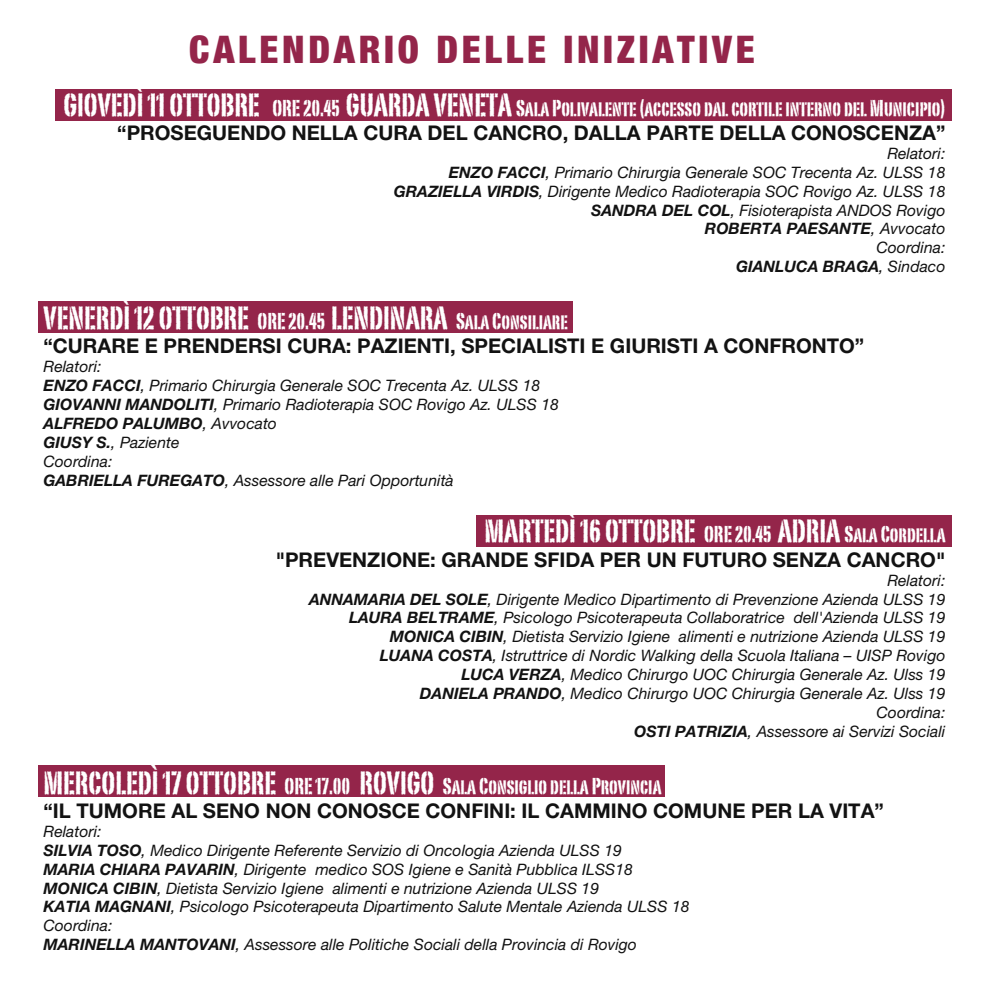
<style>
.page{position:relative;width:989px;height:989px;background:#fff}
.page>*{position:absolute;margin:0;border:0;box-sizing:border-box;transform-origin:0 0}
.t1{font:900 condensed 37.8px "Helvetica Neue";letter-spacing:.1em;color:#94254a}
.t2{font:31.5px "Portago ITCTT";color:#fff}
.t3{font:22.5px "Portago ITCTT";color:#fff}
.t4{font:700 20.25px "Helvetica Neue";color:#121212}
.t5{font:italic 15.75px/18.9px "Helvetica Neue";color:#121212;text-align:right}
.s1{font-size:31.5px}
.s2{font-weight:700}
.s3{font-size:22.5px}
</style>
<div class="page">
<div style="left:55px;top:89px;width:896px;height:32px;background:#94254a"></div>
<div style="left:476px;top:515px;width:475px;height:31px;background:#94254a"></div>
<div style="left:38px;top:301px;width:535px;height:32px;background:#94254a"></div>
<div style="left:38px;top:765px;width:627px;height:31px;background:#94254a"></div>
<h1 class="t1" style="left:189px;top:26px;width:567px">CALENDARIO DELLE INIZIATIVE</h1>
<h3 class="t3" style="left:63px;top:93px;width:883px"><span class="s1">GIOVEDÌ 11 OTTOBRE</span> ORE 20.45 <span class="s1">GUARDA VENETA</span> Sala Polivalente (accesso dal cortile interno del Municipio)</h3>
<p class="t4" style="left:117px;top:120px;width:829px">“PROSEGUENDO NELLA CURA DEL CANCRO, DALLA PARTE DELLA CONOSCENZA”</p>
<p class="t5" style="left:394px;top:143px;width:553px">Relatori:<br><span class="s2">ENZO FACCI</span>, Primario Chirurgia Generale SOC Trecenta Az. ULSS 18<br><span class="s2">GRAZIELLA VIRDIS</span>, Dirigente Medico Radioterapia SOC Rovigo Az. ULSS 18<br><span class="s2">SANDRA DEL COL</span>, Fisioterapista ANDOS Rovigo<br><span class="s2">ROBERTA PAESANTE</span>, Avvocato<br>Coordina:<br><span class="s2">GIANLUCA BRAGA</span>, Sindaco</p>
<h2 class="t2" style="left:44px;top:298px;width:526px">VENERDÌ 12 OTTOBRE <span class="s3">ORE 20.45</span> LENDINARA <span class="s3">Sala Consiliare</span></h2>
<p class="t4" style="left:44px;top:333px;width:822px">“CURARE E PRENDERSI CURA: PAZIENTI, SPECIALISTI E GIURISTI A CONFRONTO”</p>
<p class="t5" style="left:44px;top:357px;width:517px;text-align:left">Relatori:<br><span class="s2">ENZO FACCI</span>, Primario Chirurgia Generale SOC Trecenta Az. ULSS 18<br><span class="s2">GIOVANNI MANDOLITI</span>, Primario Radioterapia SOC Rovigo Az. ULSS 18<br><span class="s2">ALFREDO PALUMBO</span>, Avvocato<br><span class="s2">GIUSY S.</span>, Paziente<br>Coordina:<br><span class="s2">GABRIELLA FUREGATO</span>, Assessore alle Pari Opportunità</p>
<h2 class="t2" style="left:484px;top:511px;width:462px">MARTEDÌ 16 OTTOBRE <span class="s3">ORE 20.45</span> ADRIA <span class="s3">Sala Cordella</span></h2>
<p class="t4" style="left:276px;top:547px;width:671px">"PREVENZIONE: GRANDE SFIDA PER UN FUTURO SENZA CANCRO"</p>
<p class="t5" style="left:309px;top:570px;width:638px">Relatori:<br><span class="s2">ANNAMARIA DEL SOLE</span>, Dirigente Medico Dipartimento di Prevenzione Azienda ULSS 19<br><span class="s2">LAURA BELTRAME</span>, Psicologo Psicoterapeuta Collaboratrice dell'Azienda ULSS 19<br><span class="s2">MONICA CIBIN</span>, Dietista Servizio Igiene alimenti e nutrizione Azienda ULSS 19<br><span class="s2">LUANA COSTA</span>, Istruttrice di Nordic Walking della Scuola Italiana – UISP Rovigo<br><span class="s2">LUCA VERZA</span>, Medico Chirurgo UOC Chirurgia Generale Az. Ulss 19<br><span class="s2">DANIELA PRANDO</span>, Medico Chirurgo UOC Chirurgia Generale Az. Ulss 19<br>Coordina:<br><span class="s2">OSTI PATRIZIA</span>, Assessore ai Servizi Sociali</p>
<h3 class="t3" style="left:44px;top:771px;width:619px"><span class="s1">MERCOLEDÌ 17 OTTOBRE</span> ORE 17.00 <span class="s1">ROVIGO</span> Sala Consiglio della Provincia</h3>
<p class="t4" style="left:44px;top:798px;width:842px">“IL TUMORE AL SENO NON CONOSCE CONFINI: IL CAMMINO COMUNE PER LA VITA”</p>
<p class="t5" style="left:44px;top:821px;width:647px;text-align:left">Relatori:<br><span class="s2">SILVIA TOSO</span>, Medico Dirigente Referente Servizio di Oncologia Azienda ULSS 19<br><span class="s2">MARIA CHIARA PAVARIN</span>, Dirigente medico SOS Igiene e Sanità Pubblica ILSS18<br><span class="s2">MONICA CIBIN</span>, Dietista Servizio Igiene alimenti e nutrizione Azienda ULSS 19<br><span class="s2">KATIA MAGNANI</span>, Psicologo Psicoterapeuta Dipartimento Salute Mentale Azienda ULSS 18<br>Coordina:<br><span class="s2">MARINELLA MANTOVANI</span>, Assessore alle Politiche Sociali della Provincia di Rovigo</p>
</div>
